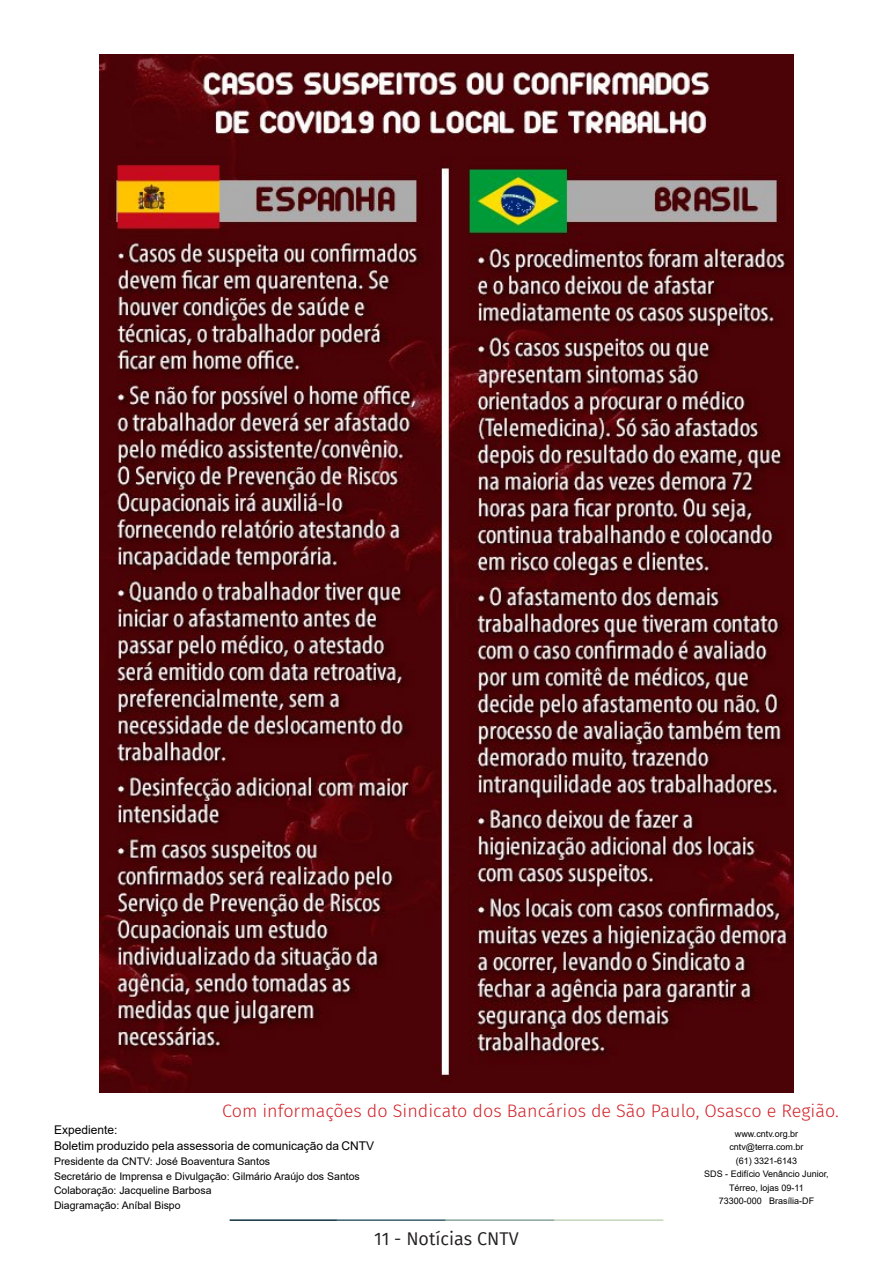
<style>
.page{position:relative;width:893px;height:1263px;background:#fff}
.page>*{position:absolute;margin:0;border:0;box-sizing:border-box;transform-origin:0 0}
.t1{font:300 18px "Fira Sans";color:#d1232a}
.t2{font:18px "Fira Sans";color:#231f20}
.t3{font:12px "Arial";color:#000}
.t4{font:10.5px "Arial";color:#000}
.t5{font:9px/13.5px "Arial";color:#000;text-align:center}
</style>
<div class="page">
<hr style="left:230px;top:1219px;width:107px;height:2px;background:#0e323f">
<hr style="left:337px;top:1219px;width:109px;height:2px;background:#3a5f6d">
<hr style="left:446px;top:1219px;width:109px;height:2px;background:#87a59a">
<hr style="left:555px;top:1219px;width:108px;height:2px;background:#c6d5b7">
<img style="left:99px;top:54px;width:694px;height:1039px">
<p class="t1" style="left:222px;top:1098px;width:618px">Com informações do Sindicato dos Bancários de São Paulo, Osasco e Região.</p>
<p class="t3" style="left:54px;top:1121px;width:65px">Expediente:</p>
<p class="t3" style="left:54px;top:1138px;width:322px">Boletim produzido pela assessoria de comunicação da CNTV</p>
<p class="t4" style="left:54px;top:1154px;width:218px">Presidente da CNTV: José Boaventura Santos</p>
<p class="t4" style="left:54px;top:1169px;width:307px">Secretário de Imprensa e Divulgação: Gilmário Araújo dos Santos</p>
<p class="t4" style="left:54px;top:1183px;width:159px">Colaboração: Jacqueline Barbosa</p>
<p class="t4" style="left:54px;top:1198px;width:128px">Diagramação: Aníbal Bispo</p>
<h1 class="t2" style="left:374px;top:1225px;width:146px">11 - Notícias CNTV</h1>
<p class="t5" style="left:735px;top:1127px;width:65px">www.cntv.org.br</p>
<p class="t5" style="left:729px;top:1140px;width:76px">cntv@terra.com.br</p>
<p class="t5" style="left:736px;top:1154px;width:63px">(61) 3321-6143</p>
<p class="t5" style="left:704px;top:1167px;width:126px">SDS - Edifício Venâncio Junior,<br>Térreo, lojas 09-11</p>
<p class="t5" style="left:719px;top:1194px;width:97px">73300-000 Brasília-DF</p>
</div>
